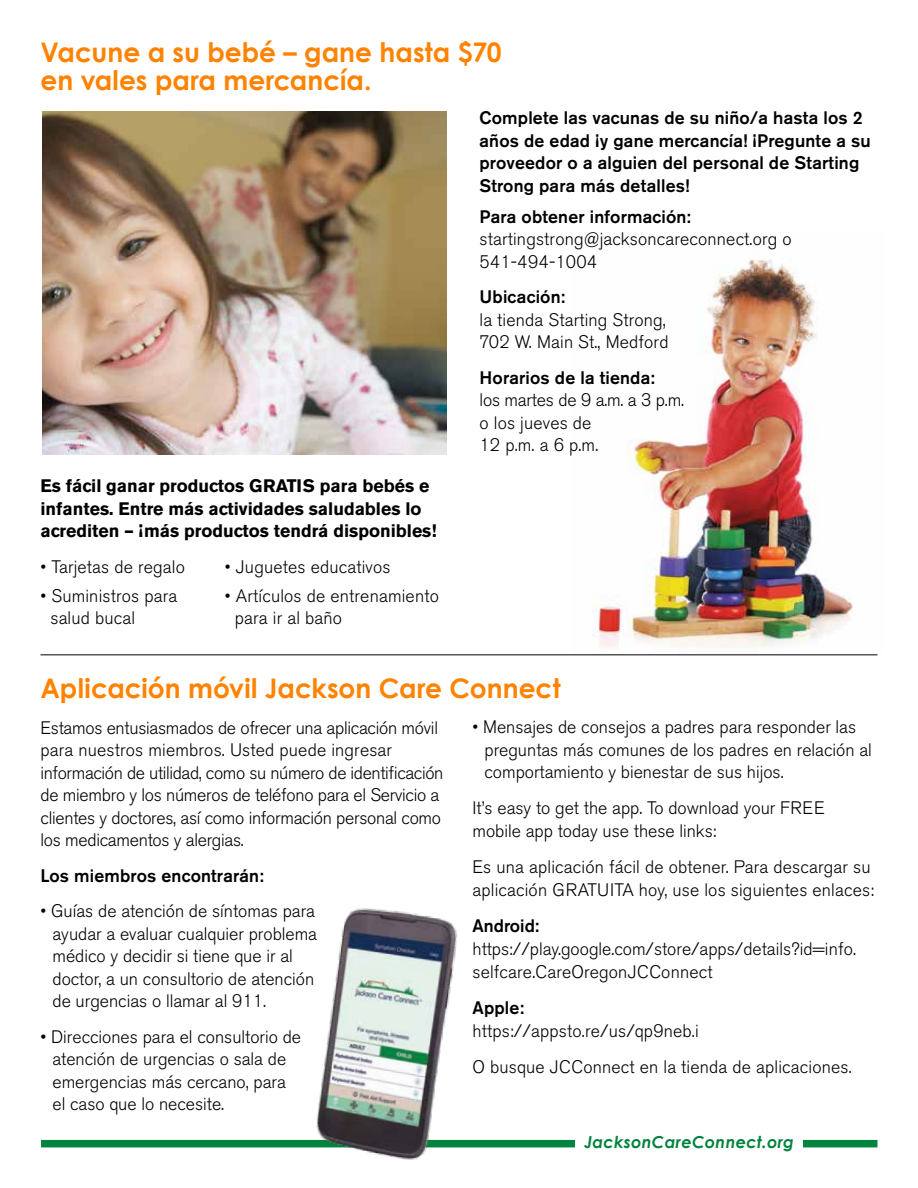
<style>
.page{position:relative;width:918px;height:1188px;background:#fff}
.page>*{position:absolute;margin:0;border:0;box-sizing:border-box;transform-origin:0 0}
.t1{font:700 27px/28.5px "Century Gothic";color:#ff8300}
.t2{font:300 18px/22.5px "Akzidenz Grotesk BE";color:#000}
.t3{font:500 18px/22.5px "Akzidenz Grotesk BE";letter-spacing:.01em;color:#000}
.t4{font:700 18px/22.5px "Akzidenz Grotesk BE";color:#000}
.t5{font:italic 700 16.5px "Century Gothic";letter-spacing:.02em;color:#00833e}
</style>
<div class="page">
<div style="left:41px;top:1140px;width:837px;height:7px;background:#00833e"></div>
<div style="left:576px;top:1136px;width:227px;height:41px;background:#fff"></div>
<img style="left:571px;top:259px;width:307px;height:396px">
<img style="left:42px;top:111px;width:404px;height:344px">
<hr style="left:40px;top:655px;width:838px;height:1px;background:#000">
<img style="left:298px;top:908px;width:173px;height:252px">
<h1 class="t1" style="left:40px;top:37px;width:463px">Vacune a su bebé – gane hasta $70 en vales para mercancía.</h1>
<p class="t3" style="left:480px;top:107px;width:393px">Complete las vacunas de su niño/a hasta los 2 años de edad ¡y gane mercancía! ¡Pregunte a su proveedor o a alguien del personal de Starting Strong para más detalles!</p>
<p class="t3" style="left:480px;top:205px;width:213px">Para obtener información:</p>
<p class="t2" style="left:480px;top:228px;width:314px">startingstrong@jacksoncareconnect.org o<br>541-494-1004</p>
<p class="t3" style="left:480px;top:286px;width:87px">Ubicación:</p>
<p class="t2" style="left:480px;top:309px;width:191px">la tienda Starting Strong,<br>702 W. Main St., Medford</p>
<p class="t3" style="left:480px;top:366px;width:177px">Horarios de la tienda:</p>
<p class="t2" style="left:480px;top:389px;width:206px">los martes de 9 a.m. a 3 p.m. o los jueves de<br>12 p.m. a 6 p.m.</p>
<p class="t4" style="left:40px;top:475px;width:398px">Es fácil ganar productos GRATIS para bebés e infantes. Entre más actividades saludables lo acrediten – ¡más productos tendrá disponibles!</p>
<p class="t2" style="left:40px;top:556px;width:146px">• Tarjetas de regalo</p>
<p class="t2" style="left:225px;top:556px;width:167px">• Juguetes educativos</p>
<p class="t2" style="left:40px;top:585px;width:138px">• Suministros para</p>
<p class="t2" style="left:225px;top:585px;width:215px">• Artículos de entrenamiento</p>
<p class="t2" style="left:50px;top:607px;width:86px">salud bucal</p>
<p class="t2" style="left:235px;top:607px;width:109px">para ir al baño</p>
<h1 class="t1" style="left:40px;top:674px;width:522px">Aplicación móvil Jackson Care Connect</h1>
<p class="t2" style="left:484px;top:716px;width:389px;text-indent:-12px">• Mensajes de consejos a padres para responder las preguntas más comunes de los padres en relación al comportamiento y bienestar de sus hijos.</p>
<p class="t2" style="left:472px;top:797px;width:354px;line-height:23px">It’s easy to get the app. To download your FREE mobile app today use these links:</p>
<p class="t2" style="left:472px;top:856px;width:403px;line-height:23px">Es una aplicación fácil de obtener. Para descargar su aplicación GRATUITA hoy, use los siguientes enlaces:</p>
<p class="t3" style="left:472px;top:914px;width:68px">Android:</p>
<p class="t2" style="left:472px;top:938px;width:385px;line-height:23px">https://play.google.com/store/apps/details?id=info. selfcare.CareOregonJCConnect</p>
<p class="t3" style="left:472px;top:996px;width:53px">Apple:</p>
<p class="t2" style="left:472px;top:1013px;width:381px;line-height:35.8px">https://appsto.re/us/qp9neb.i<br>O busque JCConnect en la tienda de aplicaciones.</p>
<p class="t2" style="left:40px;top:717px;width:404px">Estamos entusiasmados de ofrecer una aplicación móvil para nuestros miembros. Usted puede ingresar información de utilidad, como su número de identificación de miembro y los números de teléfono para el Servicio a clientes y doctores, así como información personal como los medicamentos y alergias.</p>
<p class="t3" style="left:40px;top:864px;width:225px">Los miembros encontrarán:</p>
<p class="t2" style="left:52px;top:900px;width:266px;text-indent:-12px">• Guías de atención de síntomas para ayudar a evaluar cualquier problema médico y decidir si tiene que ir al doctor, a un consultorio de atención de urgencias o llamar al 911.</p>
<p class="t2" style="left:52px;top:1026px;width:250px;text-indent:-12px">• Direcciones para el consultorio de atención de urgencias o sala de emergencias más cercano, para el caso que lo necesite.</p>
<p class="t5" style="left:584px;top:1131px;width:211px">JacksonCareConnect.org</p>
</div>
